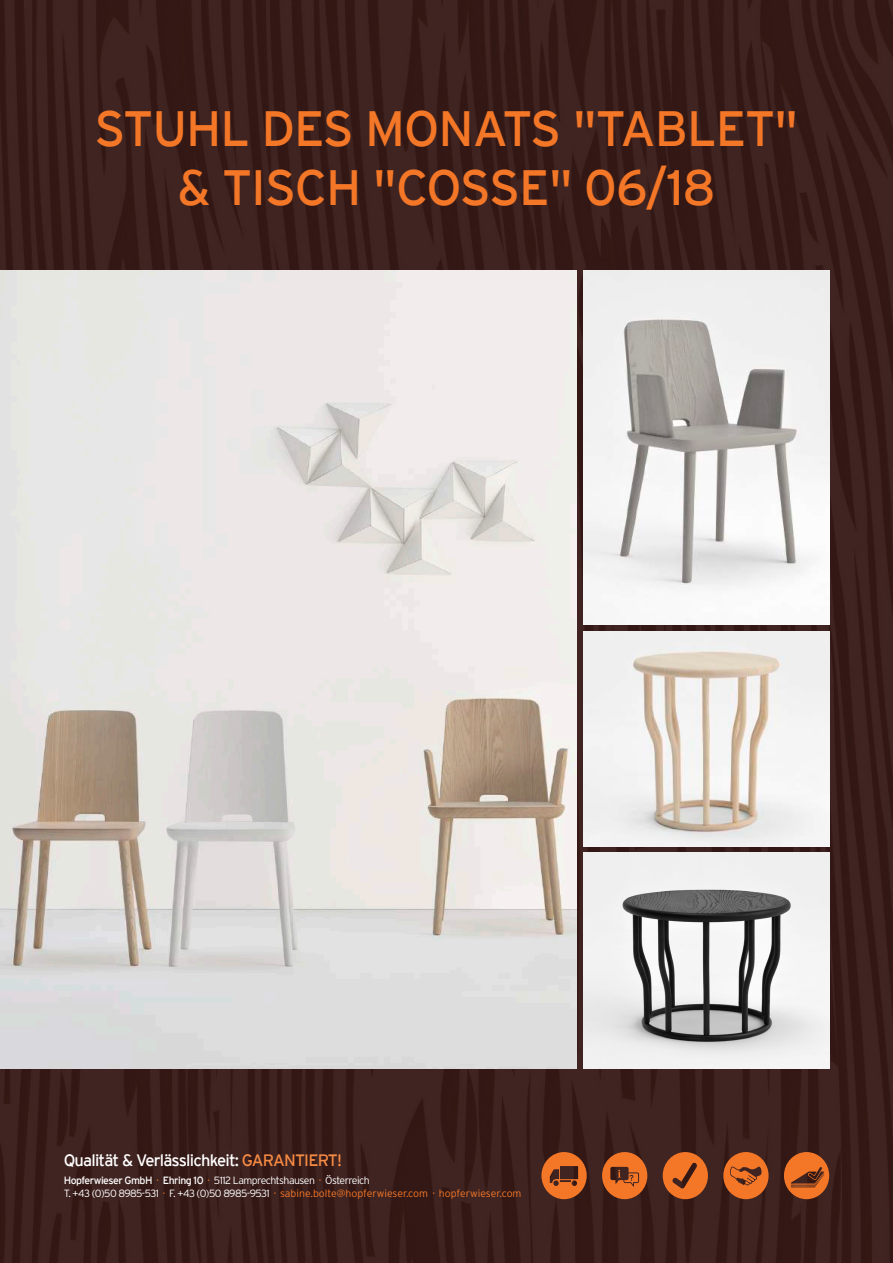
<style>
.page{position:relative;width:893px;height:1263px;background:#fff}
.page>*{position:absolute;margin:0;border:0;box-sizing:border-box;transform-origin:0 0}
.t1{font:49.5px/59.4px "Interstate";letter-spacing:-.02em;color:#f47728;text-align:center}
.t2{font:16.5px "Interstate";letter-spacing:-.05em;color:#fff}
.t3{font:300 10.5px/13.5px "Interstate";letter-spacing:-.05em;color:#fff}
.s1{color:#f58a44}
.s2{font-weight:400}
.s3{color:#f47728}
</style>
<div class="page">
<img style="left:0;top:0;width:893px;height:1263px">
<svg style="left:663px;top:1152px;width:45px;height:47px;background:#bc5c24"></svg>
<svg style="left:723px;top:1152px;width:46px;height:47px;background:#b85a24"></svg>
<svg style="left:784px;top:1152px;width:45px;height:47px;background:#b35723"></svg>
<svg style="left:602px;top:1152px;width:45px;height:47px;background:#b35823"></svg>
<svg style="left:541px;top:1152px;width:46px;height:47px;background:#a85222"></svg>
<img style="left:0;top:270px;width:577px;height:798px">
<img style="left:584px;top:631px;width:245px;height:215px">
<img style="left:584px;top:852px;width:245px;height:216px">
<img style="left:584px;top:270px;width:245px;height:354px">
<h1 class="t1" style="left:95px;top:98px;width:705px">STUHL DES MONATS "TABLET" &amp; TISCH "COSSE" 06/18</h1>
<h2 class="t2" style="left:64px;top:1151px;width:280px">Qualität &amp; Verlässlichkeit: <span class="s1">GARANTIERT!</span></h2>
<p class="t3" style="left:64px;top:1173px;width:459px"><span class="s2">Hopferwieser GmbH</span> <span class="s3">·</span> <span class="s2">Ehring 10</span> <span class="s3">·</span> 5112 Lamprechtshausen <span class="s3">·</span> Österreich<br>T. +43 (0)50 8985-531 <span class="s3">·</span> F. +43 (0)50 8985-9531 <span class="s3">· sabine.bolte@hopferwieser.com · hopferwieser.com</span></p>
</div>
